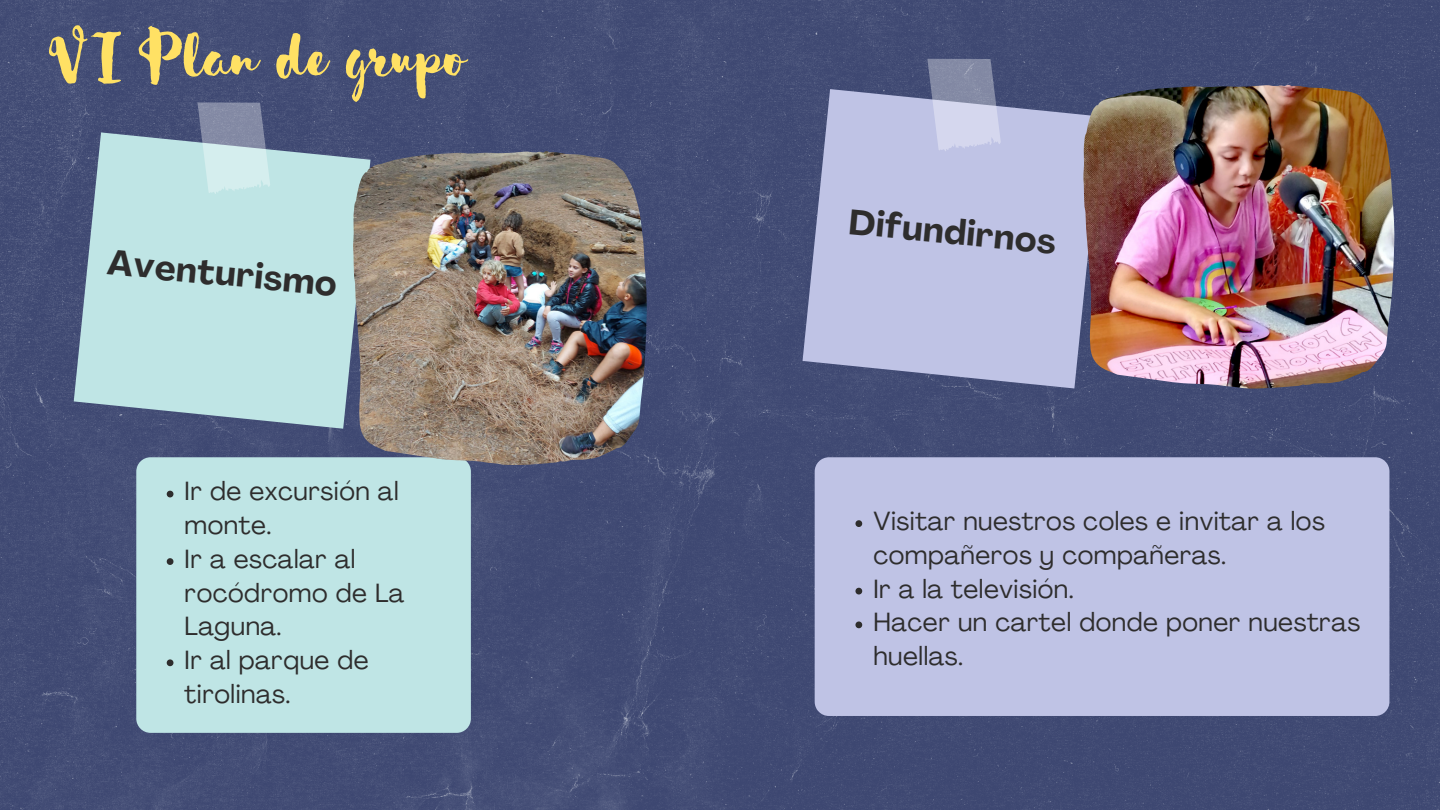
<style>
.page{position:relative;width:1440px;height:810px;background:#424c74}
.page>*{position:absolute;margin:0;border:0;box-sizing:border-box;transform-origin:0 0}
.t1{font:73.2px "Sensa Brush Fill";color:#ffe164}
.t2{font:700 35px "Agrandir";color:#2e2d2d}
.t3{font:26px/33.8px "Agrandir";letter-spacing:.02em;color:#2e2d2d}
</style>
<div class="page">
<div style="left:136px;top:457px;width:335px;height:276px;background:#bfe5e5;border-radius:14px"></div>
<div style="left:815px;top:457px;width:574px;height:259px;background:#bfc3e5;border-radius:14px"></div>
<svg style="left:855px;top:520px;width:7px;height:7px"></svg>
<svg style="left:855px;top:588px;width:7px;height:7px"></svg>
<svg style="left:855px;top:622px;width:7px;height:6px"></svg>
<svg style="left:167px;top:491px;width:6px;height:6px"></svg>
<svg style="left:167px;top:558px;width:6px;height:7px"></svg>
<svg style="left:167px;top:659px;width:6px;height:7px"></svg>
<svg style="left:74px;top:132px;width:296px;height:297px;background:#aed0d6"></svg>
<svg style="left:197px;top:102px;width:73px;height:92px;background:#a7b9c6"></svg>
<img style="left:353px;top:151px;width:294px;height:314px">
<svg style="left:803px;top:89px;width:280px;height:299px;background:#afb4d7"></svg>
<svg style="left:927px;top:59px;width:74px;height:93px;background:#a7acc7"></svg>
<img style="left:1083px;top:85px;width:311px;height:303px">
<p class="t1" style="left:46px;top:12px;width:422px">VI Plan de grupo</p>
<p class="t2" style="left:109px;top:247px;width:232px;rotate:6deg">Aventurismo</p>
<p class="t3" style="left:185px;top:477px;width:215px">Ir de excursión al monte.</p>
<p class="t3" style="left:185px;top:545px;width:221px">Ir a escalar al rocódromo de La<br>Laguna.</p>
<p class="t3" style="left:185px;top:646px;width:186px">Ir al parque de tirolinas.</p>
<p class="t2" style="left:851px;top:207px;width:209px;rotate:6deg">Difundirnos</p>
<h1 class="t3" style="left:873px;top:507px;width:453px">Visitar nuestros coles e invitar a los compañeros y compañeras.</h1>
<p class="t3" style="left:873px;top:574px;width:202px">Ir a la televisión.</p>
<h2 class="t3" style="left:873px;top:608px;width:488px">Hacer un cartel donde poner nuestras huellas.</h2>
</div>
